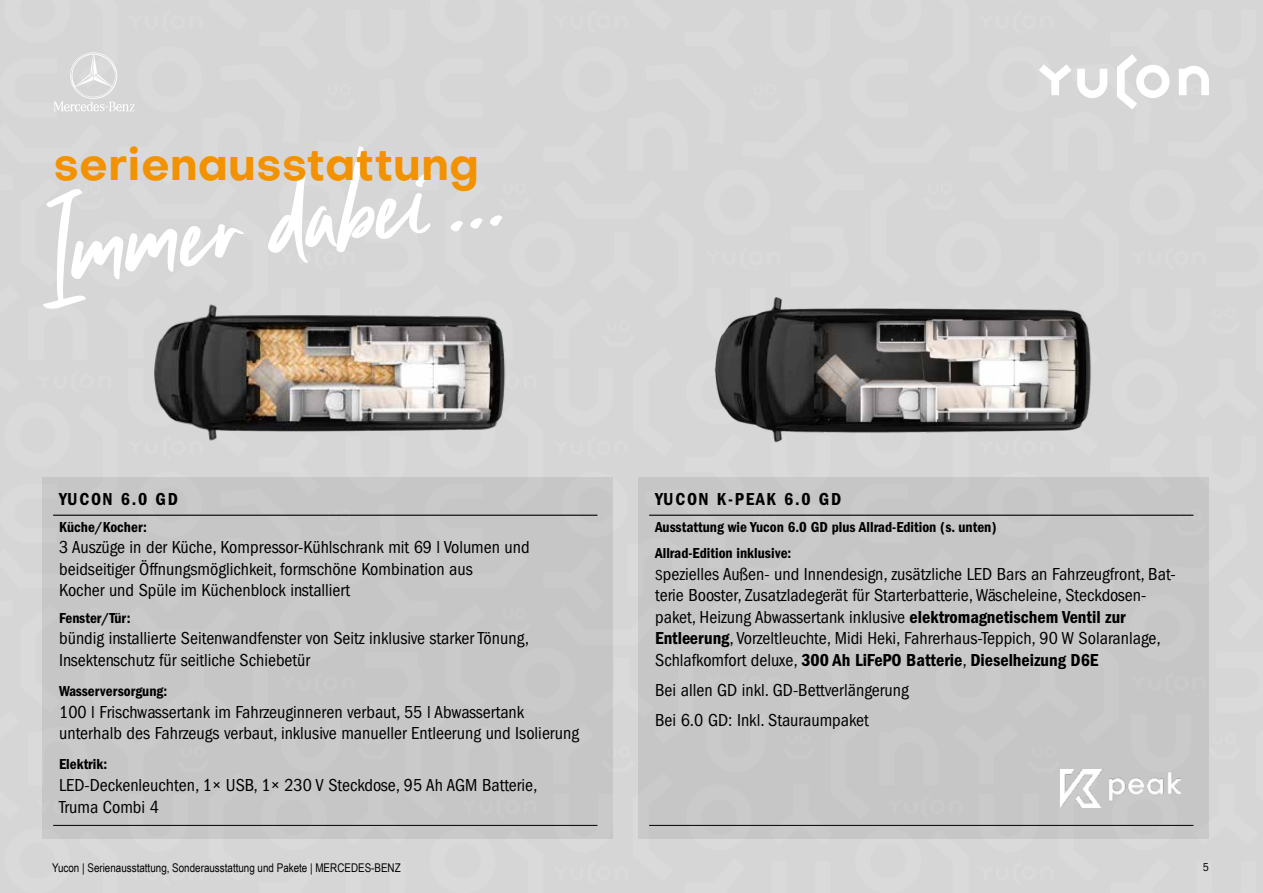
<style>
.page{position:relative;width:1263px;height:893px;background:#fff}
.page>*{position:absolute;margin:0;border:0;box-sizing:border-box;transform-origin:0 0}
.t1{font:105px "Clattering";color:#fff}
.t2{font:700 45px "Objectivity";color:#f39200}
.t3{font:condensed 18px/21.6px "Franklin Gothic LT Pro";color:#000}
.t4{font:18px "Franklin Gothic LT Pro Cn Dm";color:#000}
.t5{font:18px "Franklin Gothic LT Pro Cn Dm";letter-spacing:.09em;color:#000}
.t6{font:15px/26.5px "Franklin Gothic LT Pro Cn Dm";color:#000}
.t7{font:12px "Arial Narrow";color:#000}
.t8{font:condensed 12px "Franklin Gothic LT Pro";color:#000}
.s1{font-size:15px}
.s2{font-family:"Franklin Gothic LT Pro Cn Dm";font-stretch:normal}
.s3{font-family:"Franklin Gothic LT Pro";font-stretch:condensed}
</style>
<div class="page">
<svg style="left:1077px;top:69px;width:30px;height:29px"></svg>
<svg style="left:1039px;top:64px;width:32px;height:31px"></svg>
<svg style="left:1117px;top:54px;width:52px;height:56px"></svg>
<svg style="left:1179px;top:66px;width:30px;height:29px"></svg>
<svg style="left:54px;top:52px;width:81px;height:61px;background:#dbdbdb"></svg>
<div style="left:43px;top:477px;width:570px;height:362px;background:#c6c6c6"></div>
<div style="left:638px;top:477px;width:571px;height:362px;background:#c6c6c6"></div>
<hr style="left:53px;top:515px;width:544px;height:1px;background:#000">
<hr style="left:53px;top:825px;width:544px;height:1px;background:#000">
<hr style="left:649px;top:515px;width:544px;height:1px;background:#000">
<hr style="left:649px;top:825px;width:544px;height:1px;background:#000">
<img style="left:140px;top:300px;width:375px;height:144px">
<img style="left:708px;top:297px;width:389px;height:149px">
<img style="left:1060px;top:770px;width:120px;height:38px">
<h1 class="t1" style="left:32px;top:188px;width:467px;rotate:-8deg">Immer dabei ...</h1>
<h2 class="t2" style="left:54px;top:132px;width:427px">serienausstattung</h2>
<p class="t4" style="left:59px;top:489px;width:120px">YUCON 6.0 GD</p>
<p class="t6" style="left:59px;top:513px;width:89px">Küche/Kocher:</p>
<p class="t3" style="left:59px;top:536px;width:472px">3 Auszüge in der Küche, Kompressor-Kühlschrank mit 69 l Volumen und beidseitiger Öffnungsmöglichkeit, formschöne Kombination aus<br>Kocher und Spüle im Küchenblock installiert</p>
<p class="t6" style="left:59px;top:605px;width:73px">Fenster/Tür:</p>
<p class="t3" style="left:59px;top:628px;width:471px">bündig installierte Seitenwandfenster von Seitz inklusive starker Tönung,<br>Insektenschutz für seitliche Schiebetür</p>
<p class="t6" style="left:59px;top:678px;width:110px">Wasserversorgung:</p>
<p class="t3" style="left:59px;top:701px;width:521px">100 l Frischwassertank im Fahrzeuginneren verbaut, 55 l Abwassertank unterhalb des Fahrzeugs verbaut, inklusive manueller Entleerung und Isolierung</p>
<p class="t6" style="left:59px;top:751px;width:50px">Elektrik:</p>
<p class="t3" style="left:59px;top:774px;width:480px">LED-Deckenleuchten, 1× USB, 1× 230 V Steckdose, 95 Ah AGM Batterie,<br>Truma Combi 4</p>
<p class="t5" style="left:655px;top:489px;width:188px">YUCON K-PEAK 6.0 GD</p>
<p class="t6" style="left:655px;top:513px;width:343px">Ausstattung wie Yucon 6.0 GD plus Allrad-Edition (s. unten)<br>Allrad-Edition inklusive:</p>
<p class="t3" style="left:655px;top:563px;width:522px"><span class="s1">S</span>pezielles Außen- und Innendesign, zusätzliche LED Bars an Fahrzeugfront, Bat&shy;terie Booster, Zusatzladegerät für Starterbatterie, Wäscheleine, Steckdosen&shy;paket, Heizung Abwassertank inklusive <span class="s2">elektromagnetischem Ventil zur Entleerung</span>, Vorzeltleuchte, Midi Heki, Fahrerhaus-Teppich, 90 W Solaranlage,</p>
<p class="t4" style="left:655px;top:650px;width:445px"><span class="s3">Schlafkomfort deluxe,</span> 300 Ah LiFePO Batterie<span class="s3">,</span> Dieselheizung D6E</p>
<p class="t3" style="left:655px;top:675px;width:255px;line-height:30.2px">Bei allen GD inkl. GD-Bettverlängerung<br>Bei 6.0 GD: Inkl. Stauraumpaket</p>
<p class="t7" style="left:52px;top:859px;width:350px">Yucon | Serienausstattung, Sonderausstattung und Pakete | MERCEDES-BENZ</p>
<p class="t8" style="left:1203px;top:860px;width:8px">5</p>
</div>
